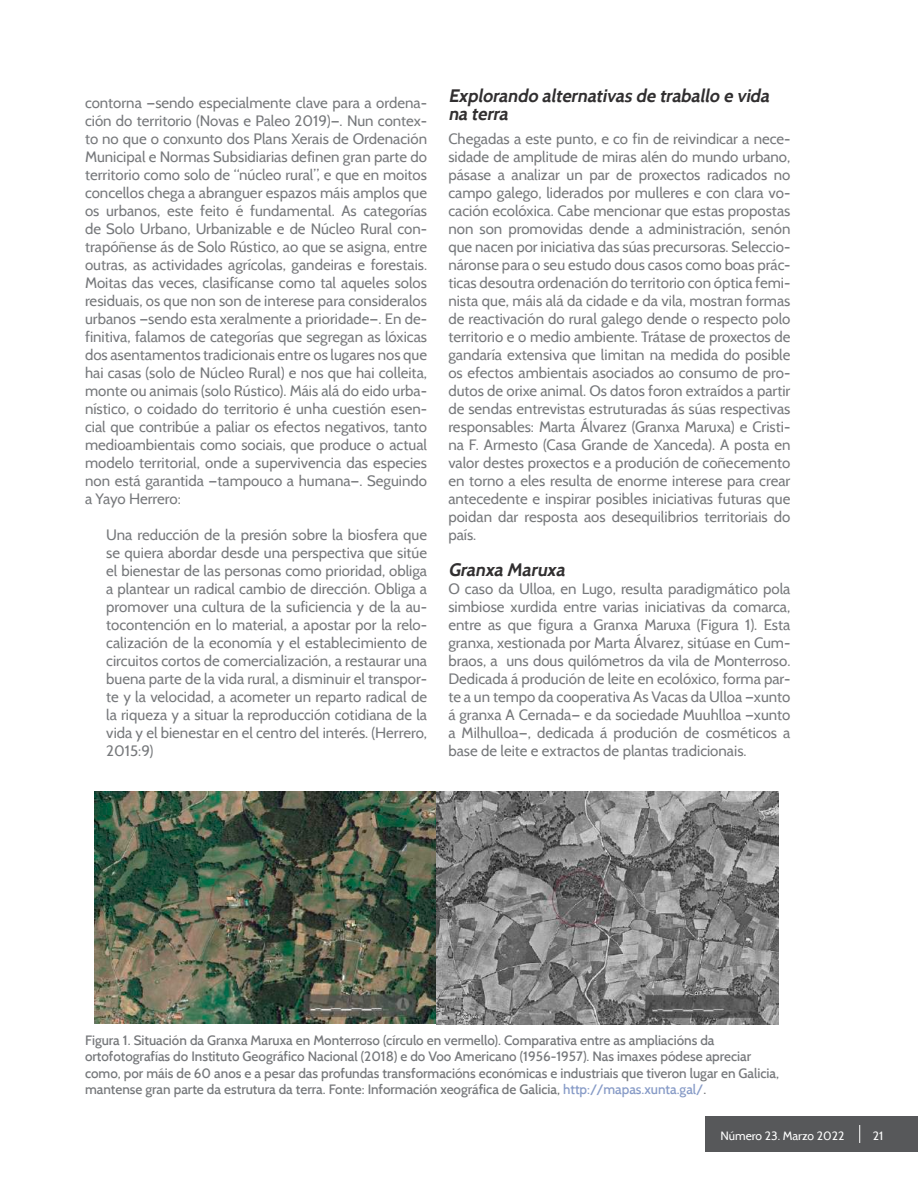
<style>
.page{position:relative;width:918px;height:1188px;background:#fff}
.page>*{position:absolute;margin:0;border:0;box-sizing:border-box;transform-origin:0 0}
.t1{font:italic 700 18px/18px "Cabin";color:#312f30}
.t2{font:15px/18px "Cabin";color:#76787b;text-align:justify}
.t3{font:500 13.5px/16.5px "Cabin";color:#76787b}
.t4{font:12px "Cabin";color:#fff}
.s1{color:#879bc7}
</style>
<div class="page">
<div style="left:705px;top:1116px;width:213px;height:36px;background:#57585a"></div>
<svg style="left:859px;top:1125px;width:1px;height:18px"></svg>
<img style="left:94px;top:791px;width:685px;height:233px">
<p class="t2" style="left:85px;top:94px;width:344px">contorna —sendo especialmente clave para a ordena&shy;ción do territorio (Novas e Paleo 2019)—. Nun contex&shy;to no que o conxunto dos Plans Xerais de Ordenación Municipal e Normas Subsidiarias definen gran parte do territorio como solo de “núcleo rural”, e que en moitos concellos chega a abranguer espazos máis amplos que os urbanos, este feito é fundamental. As categorías de Solo Urbano, Urbanizable e de Núcleo Rural con&shy;trapóñense ás de Solo Rústico, ao que se asigna, entre outras, as actividades agrícolas, gandeiras e forestais.<br>Moitas das veces, clasifícanse como tal aqueles solos residuais, os que non son de interese para consideralos urbanos —sendo esta xeralmente a prioridade—. En de&shy;finitiva, falamos de categorías que segregan as lóxicas dos asentamentos tradicionais entre os lugares nos que hai casas (solo de Núcleo Rural) e nos que hai colleita, monte ou animais (solo Rústico). Máis alá do eido urba&shy;nístico, o coidado do territorio é unha cuestión esen&shy;cial que contribúe a paliar os efectos negativos, tanto medioambientais como sociais, que produce o actual modelo territorial, onde a supervivencia das especies non está garantida —tampouco a humana—. Seguindo a Yayo Herrero:</p>
<p class="t2" style="left:106px;top:526px;width:322px">Una reducción de la presión sobre la biosfera que se quiera abordar desde una perspectiva que sitúe el bienestar de las personas como prioridad, obliga a plantear un radical cambio de dirección. Obliga a promover una cultura de la suficiencia y de la au&shy;tocontención en lo material, a apostar por la relo&shy;calización de la economía y el establecimiento de circuitos cortos de comercialización, a restaurar una buena parte de la vida rural, a disminuir el transpor&shy;te y la velocidad, a acometer un reparto radical de la riqueza y a situar la reproducción cotidiana de la vida y el bienestar en el centro del interés. (Herrero, 2015:9)</p>
<p class="t1" style="left:448px;top:87px;width:326px">Explorando alternativas de traballo e vida na terra</p>
<p class="t2" style="left:448px;top:130px;width:344px">Chegadas a este punto, e co fin de reivindicar a nece&shy;sidade de amplitude de miras alén do mundo urbano, pásase a analizar un par de proxectos radicados no campo galego, liderados por mulleres e con clara vo&shy;cación ecolóxica. Cabe mencionar que estas propostas non son promovidas dende a administración, senón que nacen por iniciativa das súas precursoras. Seleccio&shy;náronse para o seu estudo dous casos como boas prác&shy;ticas desoutra ordenación do territorio con óptica femi&shy;nista que, máis alá da cidade e da vila, mostran formas de reactivación do rural galego dende o respecto polo territorio e o medio ambiente. Trátase de proxectos de gandaría extensiva que limitan na medida do posible os efectos ambientais asociados ao consumo de pro&shy;dutos de orixe animal. Os datos foron extraídos a partir de sendas entrevistas estruturadas ás súas respectivas responsables: Marta Álvarez (Granxa Maruxa) e Cristi&shy;na F. Armesto (Casa Grande de Xanceda). A posta en valor destes proxectos e a produción de coñecemento en torno a eles resulta de enorme interese para crear antecedente e inspirar posibles iniciativas futuras que poidan dar resposta aos desequilibrios territoriais do país.</p>
<p class="t1" style="left:448px;top:561px;width:122px">Granxa Maruxa</p>
<p class="t2" style="left:448px;top:580px;width:344px">O caso da Ulloa, en Lugo, resulta paradigmático pola simbiose xurdida entre varias iniciativas da comarca, entre as que figura a Granxa Maruxa (Figura 1). Esta granxa, xestionada por Marta Álvarez, sitúase en Cum&shy;braos, a uns dous quilómetros da vila de Monterroso.<br>Dedicada á produción de leite en ecolóxico, forma par&shy;te a un tempo da cooperativa As Vacas da Ulloa —xunto á granxa A Cernada— e da sociedade Muuhlloa —xunto a Milhulloa—, dedicada á produción de cosméticos a base de leite e extractos de plantas tradicionais.</p>
<p class="t3" style="left:85px;top:1032px;width:696px">Figura 1. Situación da Granxa Maruxa en Monterroso (círculo en vermello). Comparativa entre as ampliacións da ortofotografías do Instituto Geográfico Nacional (2018) e do Voo Americano (1956-1957). Nas imaxes pódese apreciar como, por máis de 60 anos e a pesar das profundas transformacións económicas e industriais que tiveron lugar en Galicia, mantense gran parte da estrutura da terra. Fonte: Información xeográfica de Galicia, <span class="s1">http://mapas.xunta.gal/</span>.</p>
<p class="t4" style="left:721px;top:1128px;width:125px">Número 23. Marzo 2022</p>
<p class="t4" style="left:873px;top:1128px;width:12px">21</p>
</div>
